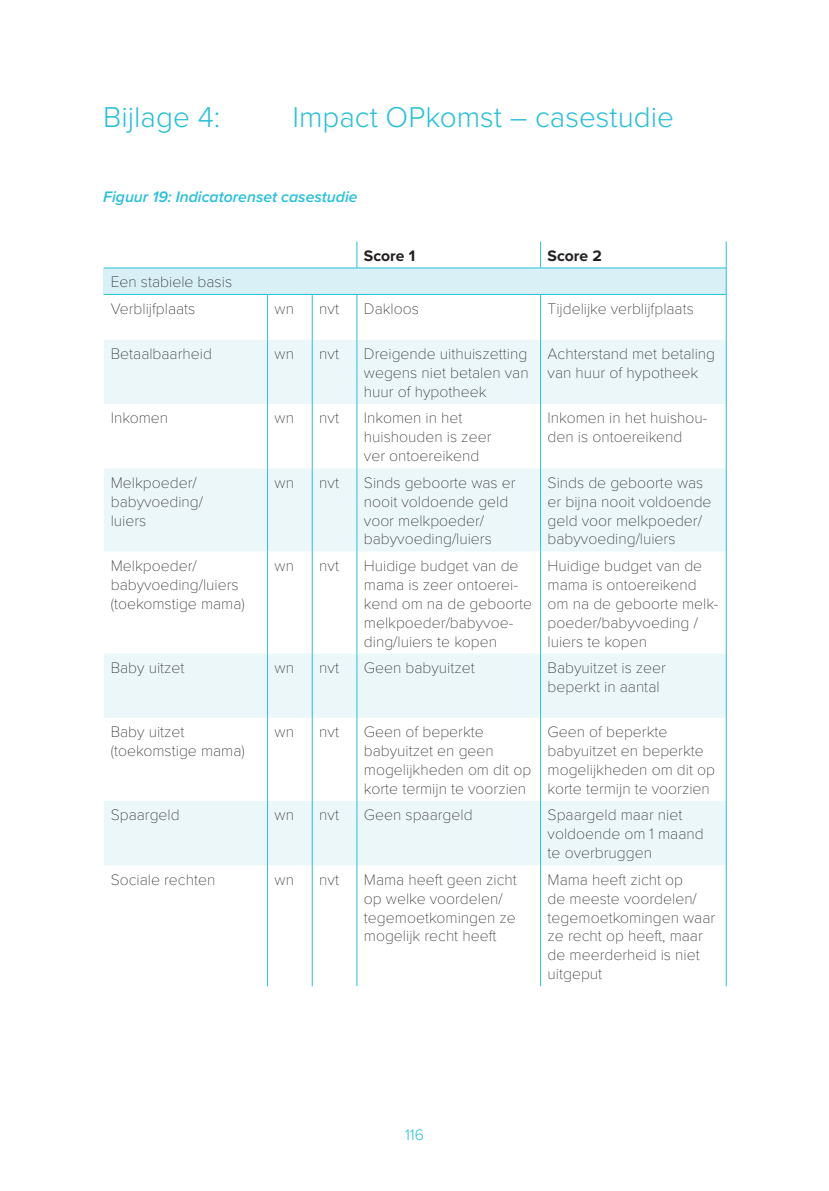
<style>
.page{position:relative;width:829px;height:1191px;background:#fff}
.page>*{position:absolute;margin:0;border:0;box-sizing:border-box;transform-origin:0 0}
.t1{font:300 29.75px "Proxima Nova";color:#27c0da}
.t2{font:100 15.75px/18.9px "Proxima Nova T";color:#231f20}
.t3{font:italic 600 15.75px "Proxima Nova";color:#27c0da}
.t4{font:700 15.75px "Proxima Nova";color:#231f20}
.t5{font:300 15.75px "Proxima Nova";color:#27c0da}
</style>
<div class="page">
<div style="left:104px;top:268px;width:622px;height:26px;background:#d8f0f6"></div>
<svg style="left:104px;top:340px;width:621px;height:525px;fill:#ecf7fa"></svg>
<hr style="left:104px;top:268px;width:163px;height:1px;background:#27c0da">
<hr style="left:267px;top:268px;width:45px;height:1px;background:#27c0da">
<hr style="left:312px;top:268px;width:45px;height:1px;background:#27c0da">
<hr style="left:357px;top:268px;width:183px;height:1px;background:#27c0da">
<hr style="left:540px;top:268px;width:186px;height:1px;background:#27c0da">
<hr style="left:267px;top:295px;width:1px;height:45px;background:#27c0da">
<hr style="left:312px;top:295px;width:1px;height:45px;background:#27c0da">
<hr style="left:356px;top:295px;width:1px;height:45px;background:#27c0da">
<hr style="left:540px;top:295px;width:1px;height:45px;background:#27c0da">
<hr style="left:267px;top:340px;width:1px;height:64px;background:#27c0da">
<hr style="left:312px;top:340px;width:1px;height:64px;background:#27c0da">
<hr style="left:356px;top:340px;width:1px;height:64px;background:#27c0da">
<hr style="left:540px;top:340px;width:1px;height:64px;background:#27c0da">
<hr style="left:267px;top:404px;width:1px;height:64px;background:#27c0da">
<hr style="left:312px;top:404px;width:1px;height:64px;background:#27c0da">
<hr style="left:356px;top:404px;width:1px;height:64px;background:#27c0da">
<hr style="left:540px;top:404px;width:1px;height:64px;background:#27c0da">
<hr style="left:267px;top:468px;width:1px;height:83px;background:#27c0da">
<hr style="left:312px;top:468px;width:1px;height:83px;background:#27c0da">
<hr style="left:356px;top:468px;width:1px;height:83px;background:#27c0da">
<hr style="left:540px;top:468px;width:1px;height:83px;background:#27c0da">
<hr style="left:267px;top:551px;width:1px;height:102px;background:#27c0da">
<hr style="left:312px;top:551px;width:1px;height:102px;background:#27c0da">
<hr style="left:356px;top:551px;width:1px;height:102px;background:#27c0da">
<hr style="left:540px;top:551px;width:1px;height:102px;background:#27c0da">
<hr style="left:267px;top:653px;width:1px;height:65px;background:#27c0da">
<hr style="left:312px;top:653px;width:1px;height:65px;background:#27c0da">
<hr style="left:356px;top:653px;width:1px;height:65px;background:#27c0da">
<hr style="left:540px;top:653px;width:1px;height:65px;background:#27c0da">
<hr style="left:267px;top:718px;width:1px;height:83px;background:#27c0da">
<hr style="left:312px;top:718px;width:1px;height:83px;background:#27c0da">
<hr style="left:356px;top:718px;width:1px;height:83px;background:#27c0da">
<hr style="left:540px;top:718px;width:1px;height:83px;background:#27c0da">
<hr style="left:267px;top:801px;width:1px;height:64px;background:#27c0da">
<hr style="left:312px;top:801px;width:1px;height:64px;background:#27c0da">
<hr style="left:356px;top:801px;width:1px;height:64px;background:#27c0da">
<hr style="left:540px;top:801px;width:1px;height:64px;background:#27c0da">
<hr style="left:267px;top:865px;width:1px;height:121px;background:#27c0da">
<hr style="left:312px;top:865px;width:1px;height:121px;background:#27c0da">
<hr style="left:356px;top:865px;width:1px;height:121px;background:#27c0da">
<hr style="left:540px;top:865px;width:1px;height:121px;background:#27c0da">
<svg style="left:356px;top:241px;width:1px;height:27px"></svg>
<svg style="left:540px;top:241px;width:1px;height:27px"></svg>
<hr style="left:104px;top:294px;width:163px;height:1px;background:#27c0da">
<hr style="left:267px;top:294px;width:45px;height:1px;background:#27c0da">
<hr style="left:312px;top:294px;width:45px;height:1px;background:#27c0da">
<hr style="left:357px;top:294px;width:183px;height:1px;background:#27c0da">
<hr style="left:540px;top:294px;width:186px;height:1px;background:#27c0da">
<hr style="left:725px;top:295px;width:1px;height:45px;background:#27c0da">
<hr style="left:725px;top:340px;width:1px;height:64px;background:#27c0da">
<hr style="left:725px;top:404px;width:1px;height:64px;background:#27c0da">
<hr style="left:725px;top:468px;width:1px;height:83px;background:#27c0da">
<hr style="left:725px;top:551px;width:1px;height:102px;background:#27c0da">
<hr style="left:725px;top:653px;width:1px;height:65px;background:#27c0da">
<hr style="left:725px;top:718px;width:1px;height:83px;background:#27c0da">
<hr style="left:725px;top:801px;width:1px;height:64px;background:#27c0da">
<hr style="left:725px;top:865px;width:1px;height:121px;background:#27c0da">
<svg style="left:725px;top:241px;width:1px;height:53px"></svg>
<h1 class="t1" style="left:103px;top:95px;width:119px">Bijlage 4:</h1>
<h1 class="t1" style="left:292px;top:95px;width:383px">Impact OPkomst – casestudie</h1>
<p class="t3" style="left:103px;top:185px;width:256px">Figuur 19: Indicatorenset casestudie</p>
<p class="t2" style="left:111px;top:268px;width:123px;line-height:26.4px">Een stabiele basis<br>Verblijfplaats</p>
<p class="t4" style="left:364px;top:244px;width:53px">Score 1</p>
<p class="t4" style="left:547px;top:244px;width:56px">Score 2</p>
<p class="t2" style="left:274px;top:298px;width:21px">wn</p>
<p class="t2" style="left:319px;top:298px;width:21px">nvt</p>
<p class="t2" style="left:364px;top:298px;width:56px">Dakloos</p>
<p class="t2" style="left:547px;top:298px;width:148px">Tijdelijke verblijfplaats</p>
<p class="t2" style="left:111px;top:343px;width:103px">Betaalbaarheid</p>
<p class="t2" style="left:274px;top:343px;width:21px">wn</p>
<p class="t2" style="left:319px;top:343px;width:21px">nvt</p>
<p class="t2" style="left:364px;top:343px;width:166px;text-align:justify">Dreigende uithuiszetting wegens niet betalen van huur of hypotheek</p>
<p class="t2" style="left:547px;top:343px;width:169px">Achterstand met betaling van huur of hypotheek</p>
<p class="t2" style="left:111px;top:408px;width:59px">Inkomen</p>
<p class="t2" style="left:274px;top:408px;width:21px">wn</p>
<p class="t2" style="left:319px;top:408px;width:21px">nvt</p>
<p class="t2" style="left:364px;top:408px;width:129px">Inkomen in het huishouden is zeer ver ontoereikend</p>
<p class="t2" style="left:547px;top:408px;width:161px">Inkomen in het huishou&shy;den is ontoereikend</p>
<p class="t2" style="left:111px;top:472px;width:94px">Melkpoeder/ babyvoeding/ luiers</p>
<p class="t2" style="left:274px;top:472px;width:21px">wn</p>
<p class="t2" style="left:319px;top:472px;width:21px">nvt</p>
<p class="t2" style="left:364px;top:472px;width:153px">Sinds geboorte was er nooit voldoende geld voor melkpoeder/ babyvoeding/luiers</p>
<p class="t2" style="left:547px;top:472px;width:165px">Sinds de geboorte was er bijna nooit voldoende geld voor melkpoeder/ babyvoeding/luiers</p>
<p class="t2" style="left:111px;top:555px;width:135px">Melkpoeder/ babyvoeding/luiers (toekomstige mama)</p>
<p class="t2" style="left:274px;top:555px;width:21px">wn</p>
<p class="t2" style="left:319px;top:555px;width:21px">nvt</p>
<p class="t2" style="left:364px;top:555px;width:170px">Huidige budget van de mama is zeer ontoerei&shy;kend om na de geboorte melkpoeder/babyvoe&shy;ding/luiers te kopen</p>
<p class="t2" style="left:547px;top:555px;width:172px">Huidige budget van de mama is ontoereikend om na de geboorte melk&shy;poeder/babyvoeding / luiers te kopen</p>
<p class="t2" style="left:111px;top:657px;width:75px">Baby uitzet</p>
<p class="t2" style="left:274px;top:657px;width:21px">wn</p>
<p class="t2" style="left:319px;top:657px;width:21px">nvt</p>
<p class="t2" style="left:364px;top:657px;width:112px">Geen babyuitzet</p>
<p class="t2" style="left:547px;top:657px;width:120px">Babyuitzet is zeer beperkt in aantal</p>
<p class="t2" style="left:111px;top:721px;width:135px">Baby uitzet (toekomstige mama)</p>
<p class="t2" style="left:274px;top:721px;width:21px">wn</p>
<p class="t2" style="left:319px;top:721px;width:21px">nvt</p>
<p class="t2" style="left:364px;top:721px;width:169px">Geen of beperkte babyuitzet en geen mogelijkheden om dit op korte termijn te voorzien</p>
<p class="t2" style="left:547px;top:721px;width:169px">Geen of beperkte babyuitzet en beperkte mogelijkheden om dit op korte termijn te voorzien</p>
<p class="t2" style="left:111px;top:804px;width:70px">Spaargeld</p>
<p class="t2" style="left:274px;top:804px;width:21px">wn</p>
<p class="t2" style="left:319px;top:804px;width:21px">nvt</p>
<p class="t2" style="left:364px;top:804px;width:110px">Geen spaargeld</p>
<p class="t2" style="left:547px;top:804px;width:157px">Spaargeld maar niet voldoende om 1 maand te overbruggen</p>
<p class="t2" style="left:111px;top:869px;width:106px">Sociale rechten</p>
<p class="t2" style="left:274px;top:869px;width:21px">wn</p>
<p class="t2" style="left:319px;top:869px;width:21px">nvt</p>
<p class="t2" style="left:364px;top:869px;width:154px">Mama heeft geen zicht op welke voordelen/ tegemoetkomingen ze mogelijk recht heeft</p>
<p class="t2" style="left:547px;top:869px;width:169px">Mama heeft zicht op<br>de meeste voordelen/ tegemoetkomingen waar ze recht op heeft, maar de meerderheid is niet uitgeput</p>
<p class="t5" style="left:405px;top:1122px;width:20px">116</p>
</div>
